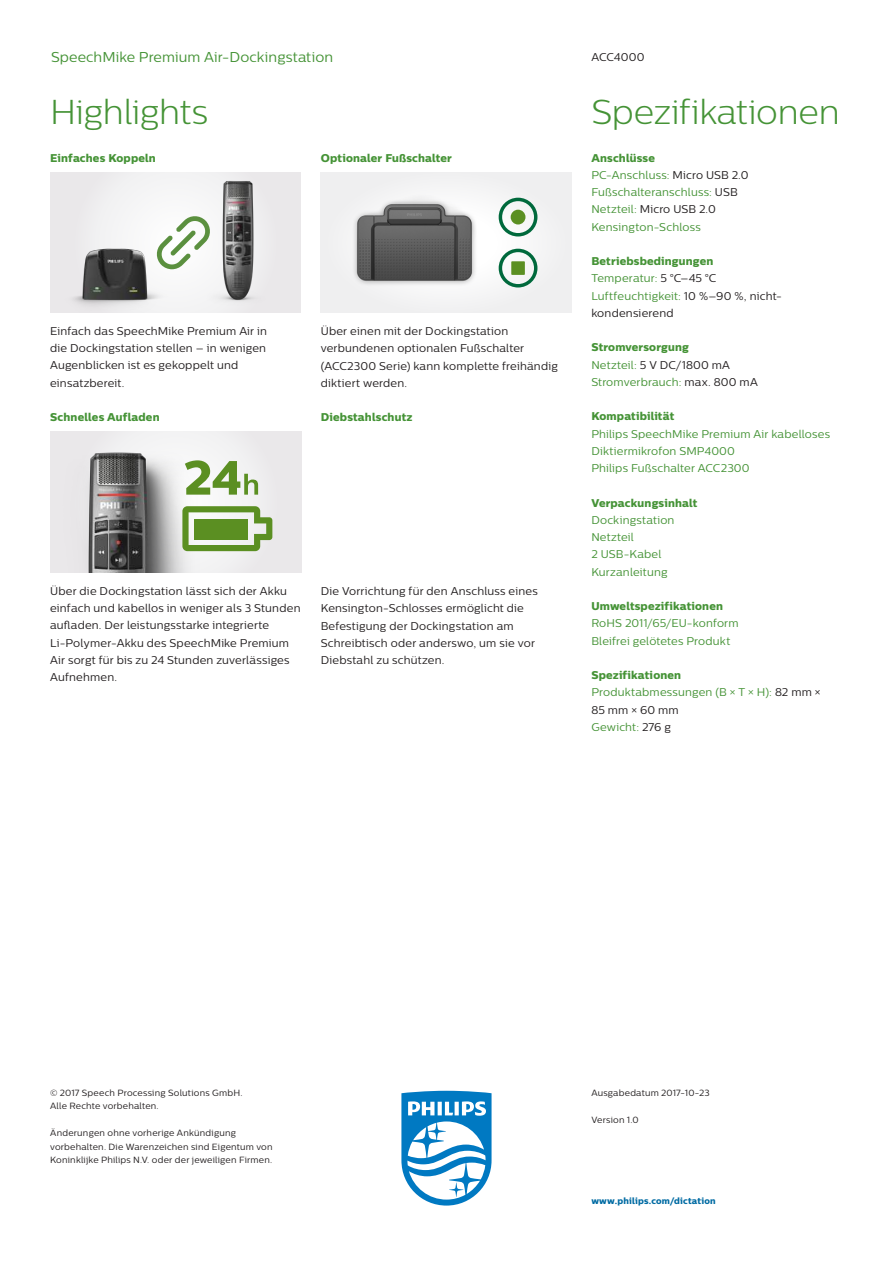
<style>
.page{position:relative;width:893px;height:1263px;background:#fff}
.page>*{position:absolute;margin:0;border:0;box-sizing:border-box;transform-origin:0 0}
.t1{font:300 34.5px "Centrale Sans";letter-spacing:-.01em;color:#459336}
.t2{font:14.25px "Centrale Sans";letter-spacing:.005em;color:#459336}
.t3{font:11.25px/17.2px "Centrale Sans";letter-spacing:.015em;color:#231f20}
.t4{font:11.25px/17.2px "Centrale Sans";letter-spacing:.015em;color:#459336}
.t5{font:11.25px "Centrale Sans X Bold";letter-spacing:.015em;color:#459336}
.t6{font:9px/13.5px "Centrale Sans";letter-spacing:.025em;color:#231f20}
.t7{font:9px "Centrale Sans X Bold";letter-spacing:.02em;color:#006ba3}
.s1{color:#231f20}
.s2{color:#459336}
</style>
<div class="page">
<div style="left:50px;top:172px;width:250px;height:140px;background:linear-gradient(to right,#f0eff0,#efeeef)"></div>
<img style="left:71px;top:215px;width:112px;height:93px">
<img style="left:184px;top:181px;width:72px;height:120px">
<svg style="left:155px;top:215px;width:56px;height:54px"></svg>
<div style="left:50px;top:432px;width:251px;height:140px;background:#eae8ea"></div>
<img style="left:88px;top:444px;width:133px;height:128px">
<svg style="left:182px;top:506px;width:90px;height:45px"></svg>
<div style="left:195px;top:519px;width:53px;height:20px;background:#5b8f22"></div>
<svg style="left:185px;top:460px;width:73px;height:35px"></svg>
<svg style="left:401px;top:1091px;width:91px;height:114px"></svg>
<div style="left:321px;top:172px;width:251px;height:141px;background:#f0f0f1"></div>
<img style="left:355px;top:201px;width:127px;height:83px">
<svg style="left:499px;top:249px;width:38px;height:38px"></svg>
<div style="left:511px;top:261px;width:14px;height:14px;background:#5b8f22"></div>
<svg style="left:499px;top:198px;width:38px;height:38px"></svg>
<div style="left:511px;top:210px;width:14px;height:14px;background:#5b8f22;border-radius:50%"></div>
<p class="t2" style="left:51px;top:48px;width:284px">SpeechMike Premium Air-Dockingstation</p>
<h1 class="t1" style="left:50px;top:92px;width:159px">Highlights</h1>
<p class="t5" style="left:50px;top:151px;width:107px">Einfaches Koppeln</p>
<p class="t5" style="left:321px;top:151px;width:133px">Optionaler Fußschalter</p>
<p class="t3" style="left:50px;top:322px;width:218px">Einfach das SpeechMike Premium Air in die Dockingstation stellen – in wenigen<br>Augenblicken ist es gekoppelt und einsatzbereit.</p>
<p class="t5" style="left:50px;top:410px;width:111px">Schnelles Aufladen</p>
<p class="t3" style="left:321px;top:322px;width:239px">Über einen mit der Dockingstation verbundenen optionalen Fußschalter (ACC2300 Serie) kann komplette freihändig diktiert werden.</p>
<p class="t5" style="left:321px;top:410px;width:93px">Diebstahlschutz</p>
<p class="t3" style="left:50px;top:582px;width:252px">Über die Dockingstation lässt sich der Akku einfach und kabellos in weniger als 3 Stunden aufladen. Der leistungsstarke integrierte Li-Polymer-Akku des SpeechMike Premium Air sorgt für bis zu 24 Stunden zuverlässiges Aufnehmen.</p>
<p class="t3" style="left:321px;top:582px;width:219px">Die Vorrichtung für den Anschluss eines Kensington-Schlosses ermöglicht die Befestigung der Dockingstation am Schreibtisch oder anderswo, um sie vor Diebstahl zu schützen.</p>
<p class="t3" style="left:591px;top:48px;width:55px">ACC4000</p>
<h1 class="t1" style="left:591px;top:92px;width:250px">Spezifikationen</h1>
<p class="t5" style="left:591px;top:151px;width:65px">Anschlüsse</p>
<p class="t4" style="left:591px;top:166px;width:159px">PC-Anschluss: <span class="s1">Micro USB 2.0<br></span>Fußschalteranschluss: <span class="s1">USB<br></span>Netzteil: <span class="s1">Micro USB 2.0<br></span>Kensington-Schloss</p>
<p class="t5" style="left:591px;top:254px;width:124px">Betriebsbedingungen</p>
<p class="t3" style="left:591px;top:270px;width:192px"><span class="s2">Temperatur:</span> 5 °C–45 °C<br><span class="s2">Luftfeuchtigkeit:</span> 10 %–90 %, nicht&shy;kondensierend</p>
<p class="t5" style="left:591px;top:340px;width:99px">Stromversorgung</p>
<p class="t4" style="left:591px;top:356px;width:168px">Netzteil: <span class="s1">5 V DC/1800 mA<br></span>Stromverbrauch: <span class="s1">max. 800 mA</span></p>
<p class="t5" style="left:591px;top:409px;width:84px">Kompatibilität</p>
<p class="t4" style="left:591px;top:425px;width:240px">Philips SpeechMike Premium Air kabelloses<br>Diktiermikrofon SMP4000<br>Philips Fußschalter ACC2300</p>
<p class="t5" style="left:591px;top:496px;width:108px">Verpackungsinhalt</p>
<p class="t4" style="left:591px;top:511px;width:85px">Dockingstation<br>Netzteil<br>2 USB-Kabel<br>Kurzanleitung</p>
<p class="t5" style="left:591px;top:599px;width:133px">Umweltspezifikationen</p>
<p class="t4" style="left:591px;top:615px;width:149px">RoHS 2011/65/EU-konform<br>Bleifrei gelötetes Produkt</p>
<p class="t5" style="left:591px;top:668px;width:91px">Spezifikationen</p>
<p class="t4" style="left:591px;top:684px;width:231px">Produktabmessungen (B × T × H): <span class="s1">82 mm ×<br>85 mm × 60 mm<br></span>Gewicht: <span class="s1">276 g</span></p>
<p class="t6" style="left:50px;top:1085px;width:194px">© 2017 Speech Processing Solutions GmbH.<br>Alle Rechte vorbehalten.</p>
<p class="t6" style="left:50px;top:1126px;width:224px">Änderungen ohne vorherige Ankündigung vorbehalten. Die Warenzeichen sind Eigentum von<br>Koninklijke Philips N.V. oder der jeweiligen Firmen.</p>
<p class="t6" style="left:591px;top:1085px;width:120px">Ausgabedatum 2017-10-23</p>
<p class="t6" style="left:591px;top:1112px;width:49px">Version 1.0</p>
<p class="t7" style="left:591px;top:1195px;width:126px">www.philips.com/dictation</p>
</div>
